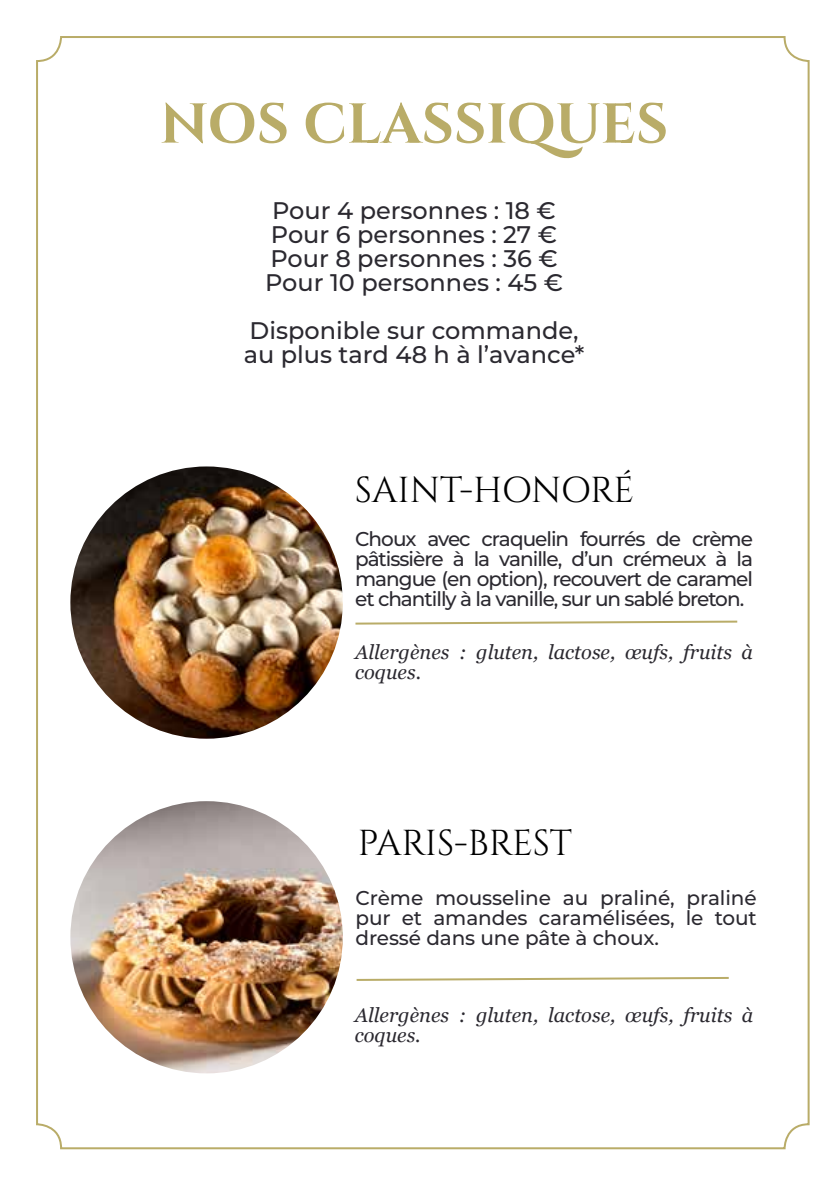
<style>
.page{position:relative;width:840px;height:1191px;background:#fff}
.page>*{position:absolute;margin:0;border:0;box-sizing:border-box;transform-origin:0 0}
.t1{font:56px "Cinzel";letter-spacing:-.005em;color:#b9ac68}
.t2{font:36px "Cinzel";letter-spacing:-.01em;color:#000}
.t3{font:500 24px/24px "Montserrat";color:#2b2930}
.t4{font:500 20px/20px "Montserrat";letter-spacing:-.03em;color:#2b2930;text-align:justify}
.t5{font:italic 20px/20px "Georgia";color:#2b2930}
</style>
<div class="page">
<img style="left:70px;top:466px;width:272px;height:272px;border-radius:136px">
<img style="left:70px;top:801px;width:272px;height:272px;border-radius:136px">
<svg style="left:355px;top:620px;width:383px;height:5px"></svg>
<svg style="left:356px;top:977px;width:373px;height:4px"></svg>
<h1 class="t1" style="left:160px;top:88px;width:509px">NOS CLASSIQUES</h1>
<p class="t3" style="left:265px;top:198px;width:299px">Pour 4 personnes : 18 €<br>Pour 6 personnes : 27 €<br>Pour 8 personnes : 36 €<br>Pour 10 personnes : 45 €</p>
<p class="t3" style="left:243px;top:318px;width:342px">Disponible sur commande, au plus tard 48 h à l’avance*</p>
<h2 class="t2" style="left:354px;top:466px;width:281px">SAINT-HONORÉ</h2>
<p class="t4" style="left:355px;top:528px;width:399px">Choux avec craquelin fourrés de crème pâtissière à la vanille, d’un crémeux à la mangue (en option), recouvert de caramel et chantilly à la vanille, sur un sablé breton.</p>
<p class="t5" style="left:355px;top:642px;width:399px">Allergènes : gluten, lactose, œufs, fruits à coques.</p>
<h2 class="t2" style="left:357px;top:820px;width:216px">PARIS-BREST</h2>
<p class="t4" style="left:355px;top:887px;width:402px">Crème mousseline au praliné, praliné pur et amandes caramélisées, le tout dressé dans une pâte à choux.</p>
<p class="t5" style="left:354px;top:1005px;width:400px">Allergènes : gluten, lactose, œufs, fruits à coques.</p>
</div>
